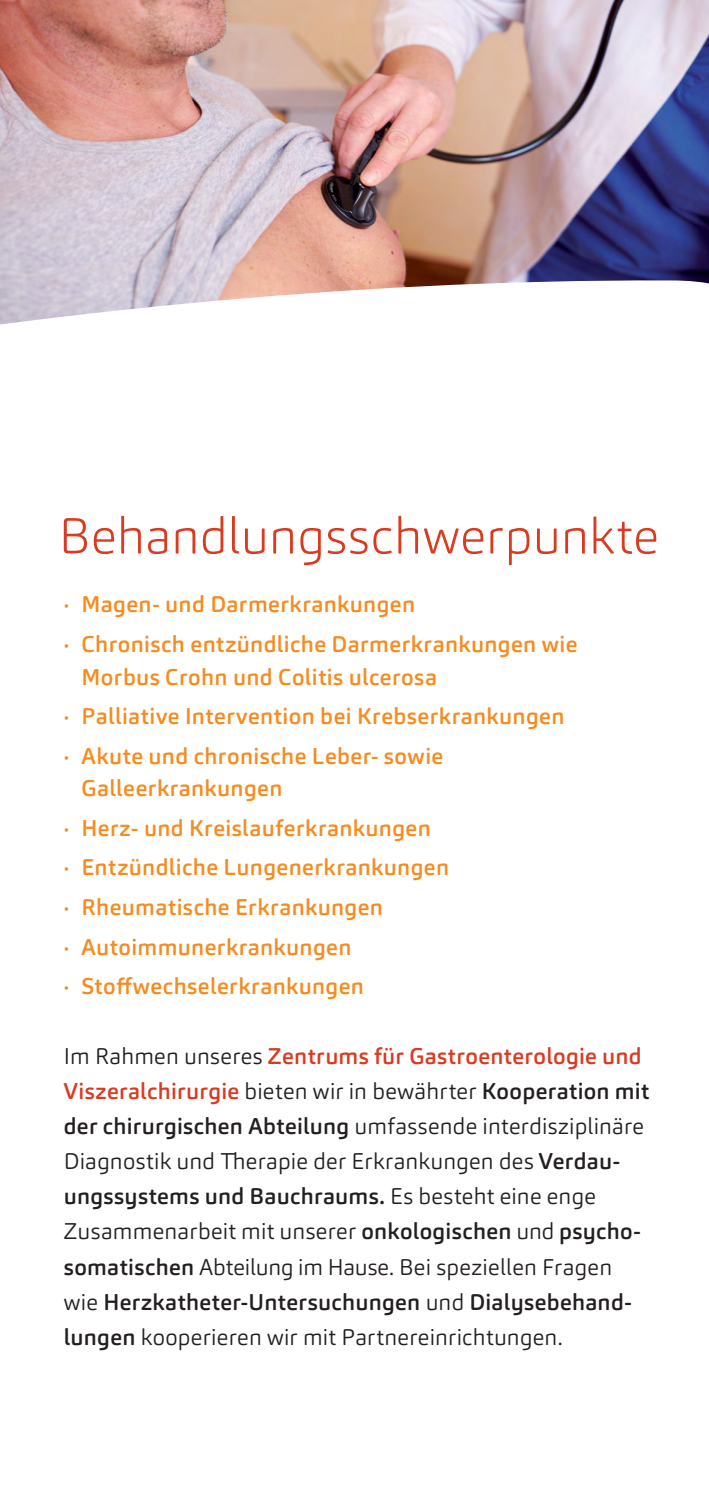
<style>
.page{position:relative;width:709px;height:1489px;background:#fff}
.page>*{position:absolute;margin:0;border:0;box-sizing:border-box;transform-origin:0 0}
.t1{font:200 50px "Carnas";letter-spacing:.01em;color:#d93b20}
.t2{font:300 22.5px/35px "Carnas";letter-spacing:.01em;color:#231f20}
.t3{font:500 22.5px/39.5px "Carnas";letter-spacing:.02em;color:#f68b1f}
.s1{font-weight:500;color:#d93b20}
.s2{font-weight:500}
</style>
<div class="page">
<img style="left:0;top:0;width:709px;height:277px">
<svg style="left:0;top:277px;width:709px;height:48px"></svg>
<h1 class="t1" style="left:58px;top:504px;width:602px">Behandlungsschwerpunkte</h1>
<p class="t3" style="left:64px;top:584px;width:515px">· Magen- und Darmerkrankungen<br>· Chronisch entzündliche Darmerkrankungen wie</p>
<p class="t3" style="left:64px;top:657px;width:502px;text-indent:18px">Morbus Crohn und Colitis ulcerosa<br>· Palliative Intervention bei Krebserkrankungen · Akute und chronische Leber- sowie</p>
<p class="t3" style="left:64px;top:768px;width:387px;text-indent:18px">Galleerkrankungen<br>· Herz- und Kreislauferkrankungen<br>· Entzündliche Lungenerkrankungen · Rheumatische Erkrankungen<br>· Autoimmunerkrankungen<br>· Stoffwechselerkrankungen</p>
<p class="t2" style="left:64px;top:1038px;width:587px">Im Rahmen unseres <span class="s1">Zentrums für Gastroenterologie und Viszeralchirurgie</span> bieten wir in bewährter <span class="s2">Kooperation mit der chirurgischen Abteilung</span> umfassende interdisziplinäre Diagnostik und Therapie der Erkrankungen des <span class="s2">Verdau&shy;ungssystems und Bauchraums.</span> Es besteht eine enge Zusammenarbeit mit unserer <span class="s2">onkologischen</span> und <span class="s2">psycho&shy;somatischen</span> Abteilung im Hause. Bei speziellen Fragen wie <span class="s2">Herzkatheter-Untersuchungen</span> und <span class="s2">Dialysebehand&shy;lungen</span> kooperieren wir mit Partnereinrichtungen.</p>
</div>
